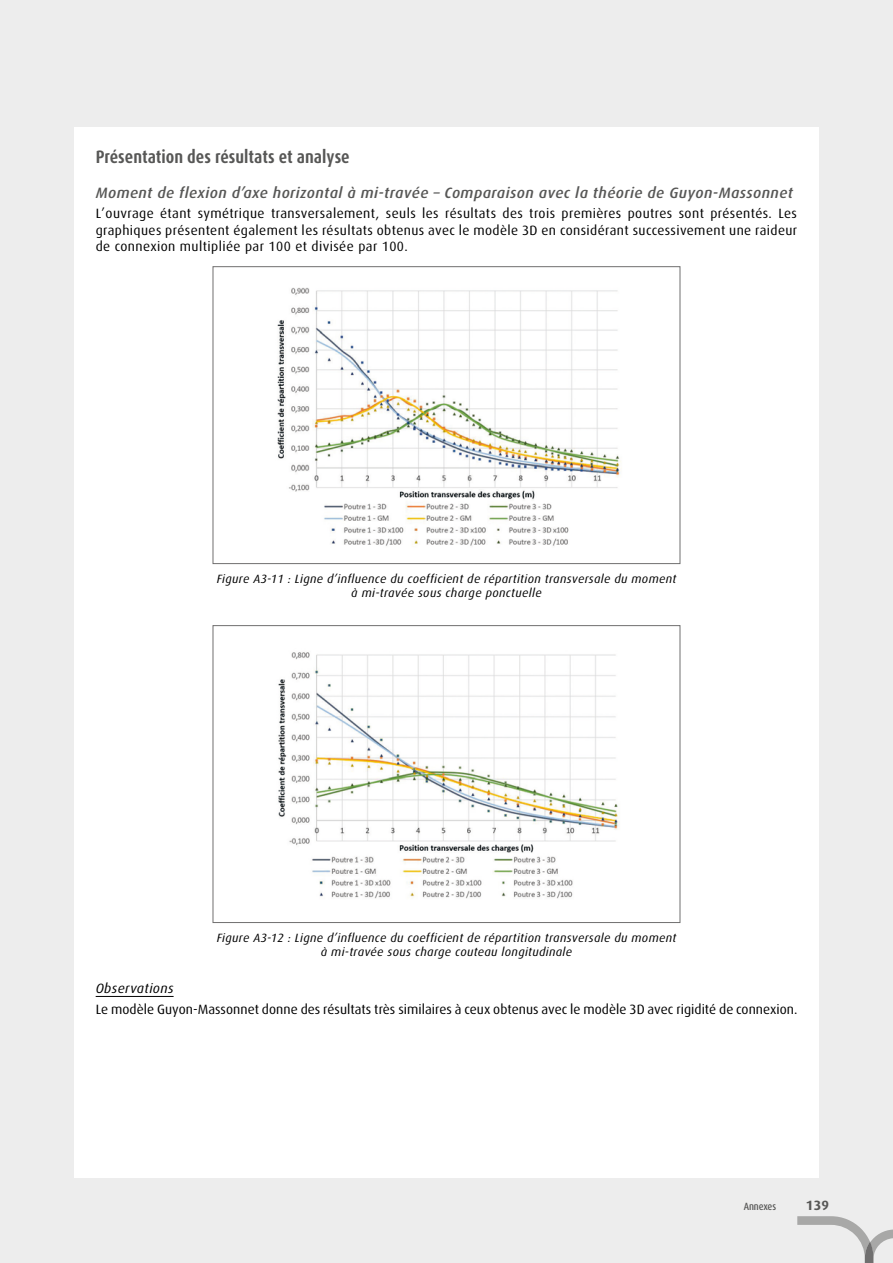
<style>
.page{position:relative;width:893px;height:1263px;background:#ededed}
.page>*{position:absolute;margin:0;border:0;box-sizing:border-box;transform-origin:0 0}
.t1{font:700 condensed 18px "Dax OT";color:#575756}
.t2{font:italic 500 15px "Dax OT";letter-spacing:.03em;color:#575756}
.t3{font:13.5px/16.2px "Dax OT";letter-spacing:.005em;color:#000;text-align:justify}
.t4{font:italic 13.5px "Dax OT";letter-spacing:.03em;color:#000}
.t5{font:700 13.5px "Dax OT";color:#575756}
.t6{font:italic 12px/14.4px "Dax OT";letter-spacing:.03em;color:#000;text-align:center}
.t7{font:500 condensed 10.5px "Dax OT";letter-spacing:-.01em;color:#575756}
</style>
<div class="page">
<div style="left:74px;top:128px;width:745px;height:1050px;background:#fff"></div>
<svg style="left:797px;top:1216px;width:96px;height:47px"></svg>
<hr style="left:96px;top:996px;width:78px;height:1px;background:#000">
<img style="left:277px;top:287px;width:344px;height:259px">
<div style="left:213px;top:266px;width:467px;height:298px;border:1px solid #706f6f"></div>
<img style="left:278px;top:652px;width:342px;height:247px">
<div style="left:213px;top:625px;width:467px;height:298px;border:1px solid #706f6f"></div>
<h1 class="t1" style="left:96px;top:145px;width:256px">Présentation des résultats et analyse</h1>
<p class="t2" style="left:96px;top:184px;width:699px">Moment de flexion d’axe horizontal à mi-travée – Comparaison avec la théorie de Guyon-Massonnet</p>
<p class="t3" style="left:96px;top:206px;width:703px">L’ouvrage étant symétrique transversalement, seuls les résultats des trois premières poutres sont présentés. Les graphiques présentent également les résultats obtenus avec le modèle 3D en considérant successivement une raideur de connexion multipliée par 100 et divisée par 100.</p>
<p class="t6" style="left:217px;top:571px;width:461px">Figure A3-11 : Ligne d’influence du coefficient de répartition transversale du moment à mi-travée sous charge ponctuelle</p>
<p class="t6" style="left:217px;top:930px;width:461px">Figure A3-12 : Ligne d’influence du coefficient de répartition transversale du moment à mi-travée sous charge couteau longitudinale</p>
<p class="t4" style="left:96px;top:981px;width:79px">Observations</p>
<p class="t3" style="left:96px;top:1001px;width:703px">Le modèle Guyon-Massonnet donne des résultats très similaires à ceux obtenus avec le modèle 3D avec rigidité de connexion.</p>
<p class="t7" style="left:744px;top:1199px;width:34px">Annexes</p>
<p class="t5" style="left:806px;top:1197px;width:25px">139</p>
</div>
